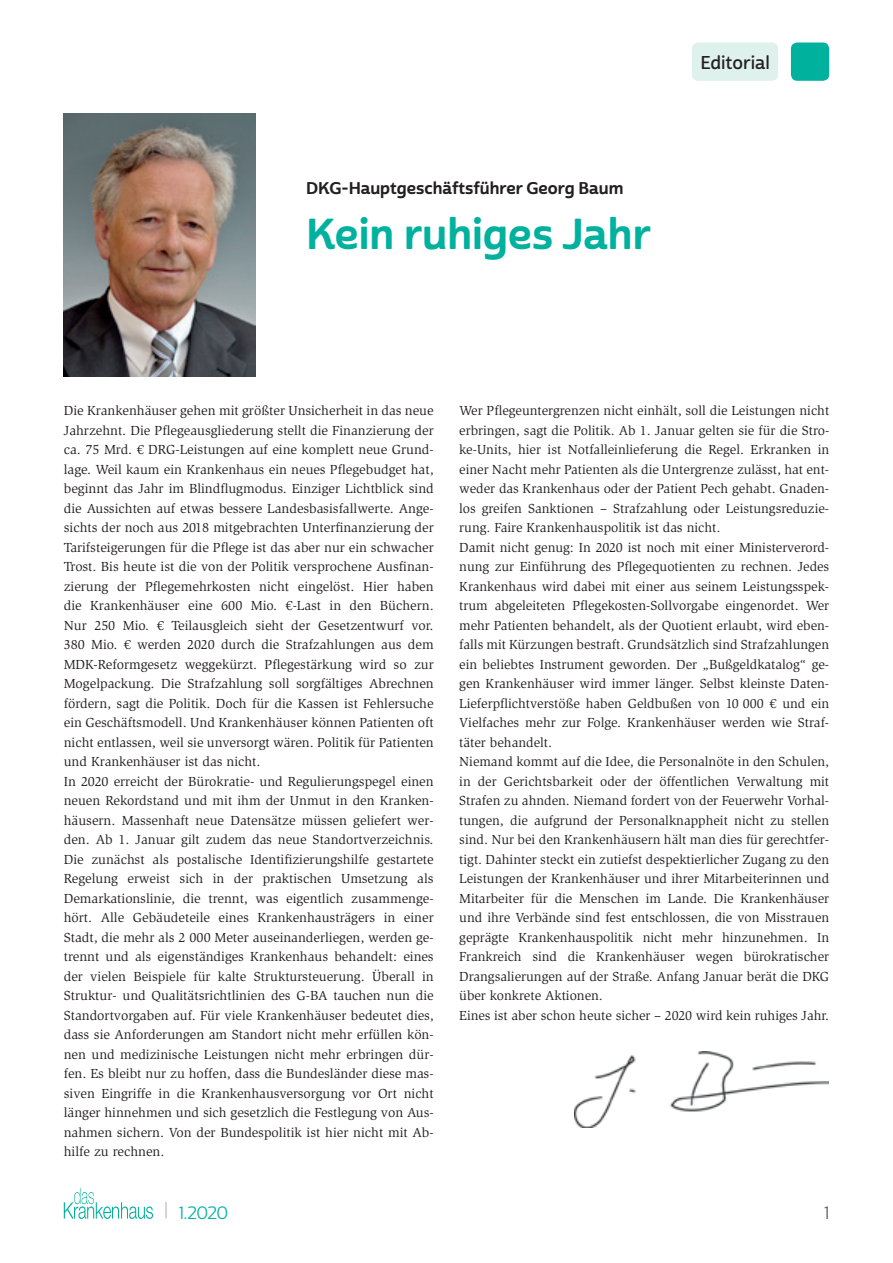
<style>
.page{position:relative;width:893px;height:1263px;background:#fff}
.page>*{position:absolute;margin:0;border:0;box-sizing:border-box;transform-origin:0 0}
.t1{font:42px "Cabrito Sans Nor Bol";color:#00b19d}
.t2{font:18px "Cabrito Sans Nor Dem";color:#231f20}
.t3{font:17.25px "Cabrito Sans Nor Reg";color:#00b19d}
.t4{font:17.25px "Cabrito Sans Nor Reg";color:#57585a}
.t5{font:16.5px "Cabrito Sans Nor Bol";color:#231f20}
.t6{font:13.5px/19.5px "Slimbach Std";color:#231f20}
.s1{font-size:18.9px;color:#bcbdc0}
</style>
<div class="page">
<svg style="left:64px;top:1188px;width:89px;height:31px"></svg>
<div style="left:791px;top:43px;width:38px;height:38px;background:#00b19d;border-radius:6px"></div>
<div style="left:692px;top:43px;width:86px;height:38px;background:#def1ed;border-radius:6px"></div>
<img style="left:574px;top:1052px;width:255px;height:75px">
<img style="left:64px;top:113px;width:191px;height:263px">
<p class="t5" style="left:306px;top:178px;width:319px">DKG-Hauptgeschäftsführer Georg Baum</p>
<h1 class="t1" style="left:306px;top:208px;width:346px">Kein ruhiges Jahr</h1>
<h2 class="t2" style="left:700px;top:51px;width:71px">Editorial</h2>
<p class="t6" style="left:64px;top:401px;width:371px">Die Krankenhäuser gehen mit größter Unsicherheit in das neue Jahrzehnt. Die Pflegeausgliederung stellt die Finanzierung der ca. 75 Mrd. € DRG-Leistungen auf eine komplett neue Grund&shy;lage. Weil kaum ein Krankenhaus ein neues Pflegebudget hat, beginnt das Jahr im Blindflugmodus. Einziger Lichtblick sind die Aussichten auf etwas bessere Landesbasisfallwerte. Ange&shy;sichts der noch aus 2018 mitgebrachten Unterfinanzierung der Tarifsteigerungen für die Pflege ist das aber nur ein schwacher Trost. Bis heute ist die von der Politik versprochene Ausfinan&shy;zierung der Pflegemehrkosten nicht eingelöst. Hier haben die Krankenhäuser eine 600 Mio. €-Last in den Büchern.<br>Nur 250 Mio. € Teilausgleich sieht der Gesetzentwurf vor.<br>380 Mio. € werden 2020 durch die Strafzahlungen aus dem MDK-Reformgesetz weggekürzt. Pflegestärkung wird so zur Mogelpackung. Die Strafzahlung soll sorgfältiges Abrechnen fördern, sagt die Politik. Doch für die Kassen ist Fehlersuche ein Geschäftsmodell. Und Krankenhäuser können Patienten oft nicht entlassen, weil sie unversorgt wären. Politik für Patienten und Krankenhäuser ist das nicht.<br>In 2020 erreicht der Bürokratie- und Regulierungspegel einen neuen Rekordstand und mit ihm der Unmut in den Kranken&shy;häusern. Massenhaft neue Datensätze müssen geliefert wer&shy;den. Ab 1. Januar gilt zudem das neue Standortverzeichnis.<br>Die zunächst als postalische Identifizierungshilfe gestartete Regelung erweist sich in der praktischen Umsetzung als Demarkationslinie, die trennt, was eigentlich zusammenge&shy;hört. Alle Gebäudeteile eines Krankenhausträgers in einer Stadt, die mehr als 2 000 Meter auseinanderliegen, werden ge&shy;trennt und als eigenständiges Krankenhaus behandelt: eines der vielen Beispiele für kalte Struktursteuerung. Überall in Struktur- und Qualitätsrichtlinien des G-BA tauchen nun die Standortvorgaben auf. Für viele Krankenhäuser bedeutet dies, dass sie Anforderungen am Standort nicht mehr erfüllen kön&shy;nen und medizinische Leistungen nicht mehr erbringen dür&shy;fen. Es bleibt nur zu hoffen, dass die Bundesländer diese mas&shy;siven Eingriffe in die Krankenhausversorgung vor Ort nicht länger hinnehmen und sich gesetzlich die Festlegung von Aus&shy;nahmen sichern. Von der Bundespolitik ist hier nicht mit Ab&shy;hilfe zu rechnen.</p>
<p class="t6" style="left:459px;top:401px;width:371px">Wer Pflegeuntergrenzen nicht einhält, soll die Leistungen nicht erbringen, sagt die Politik. Ab 1. Januar gelten sie für die Stro&shy;ke-Units, hier ist Notfalleinlieferung die Regel. Erkranken in einer Nacht mehr Patienten als die Untergrenze zulässt, hat ent&shy;weder das Krankenhaus oder der Patient Pech gehabt. Gnaden&shy;los greifen Sanktionen – Strafzahlung oder Leistungsreduzie&shy;rung. Faire Krankenhauspolitik ist das nicht.<br>Damit nicht genug: In 2020 ist noch mit einer Ministerverord&shy;nung zur Einführung des Pflegequotienten zu rechnen. Jedes Krankenhaus wird dabei mit einer aus seinem Leistungsspek&shy;trum abgeleiteten Pflegekosten-Sollvorgabe eingenordet. Wer mehr Patienten behandelt, als der Quotient erlaubt, wird eben&shy;falls mit Kürzungen bestraft. Grundsätzlich sind Strafzahlungen ein beliebtes Instrument geworden. Der „Bußgeldkatalog“ ge&shy;gen Krankenhäuser wird immer länger. Selbst kleinste Daten-Lieferpflichtverstöße haben Geldbußen von 10 000 € und ein Vielfaches mehr zur Folge. Krankenhäuser werden wie Straf&shy;täter behandelt.<br>Niemand kommt auf die Idee, die Personalnöte in den Schulen, in der Gerichtsbarkeit oder der öffentlichen Verwaltung mit Strafen zu ahnden. Niemand fordert von der Feuerwehr Vorhal&shy;tungen, die aufgrund der Personalknappheit nicht zu stellen sind. Nur bei den Krankenhäusern hält man dies für gerechtfer&shy;tigt. Dahinter steckt ein zutiefst despektierlicher Zugang zu den Leistungen der Krankenhäuser und ihrer Mitarbeiterinnen und Mitarbeiter für die Menschen im Lande. Die Krankenhäuser und ihre Verbände sind fest entschlossen, die von Misstrauen geprägte Krankenhauspolitik nicht mehr hinzunehmen. In Frankreich sind die Krankenhäuser wegen bürokratischer Drangsalierungen auf der Straße. Anfang Januar berät die DKG über konkrete Aktionen.<br>Eines ist aber schon heute sicher – 2020 wird kein ruhiges Jahr.</p>
<p class="t3" style="left:164px;top:1202px;width:65px"><span class="s1">|</span> 1.2020</p>
<p class="t4" style="left:825px;top:1202px;width:6px">1</p>
</div>
